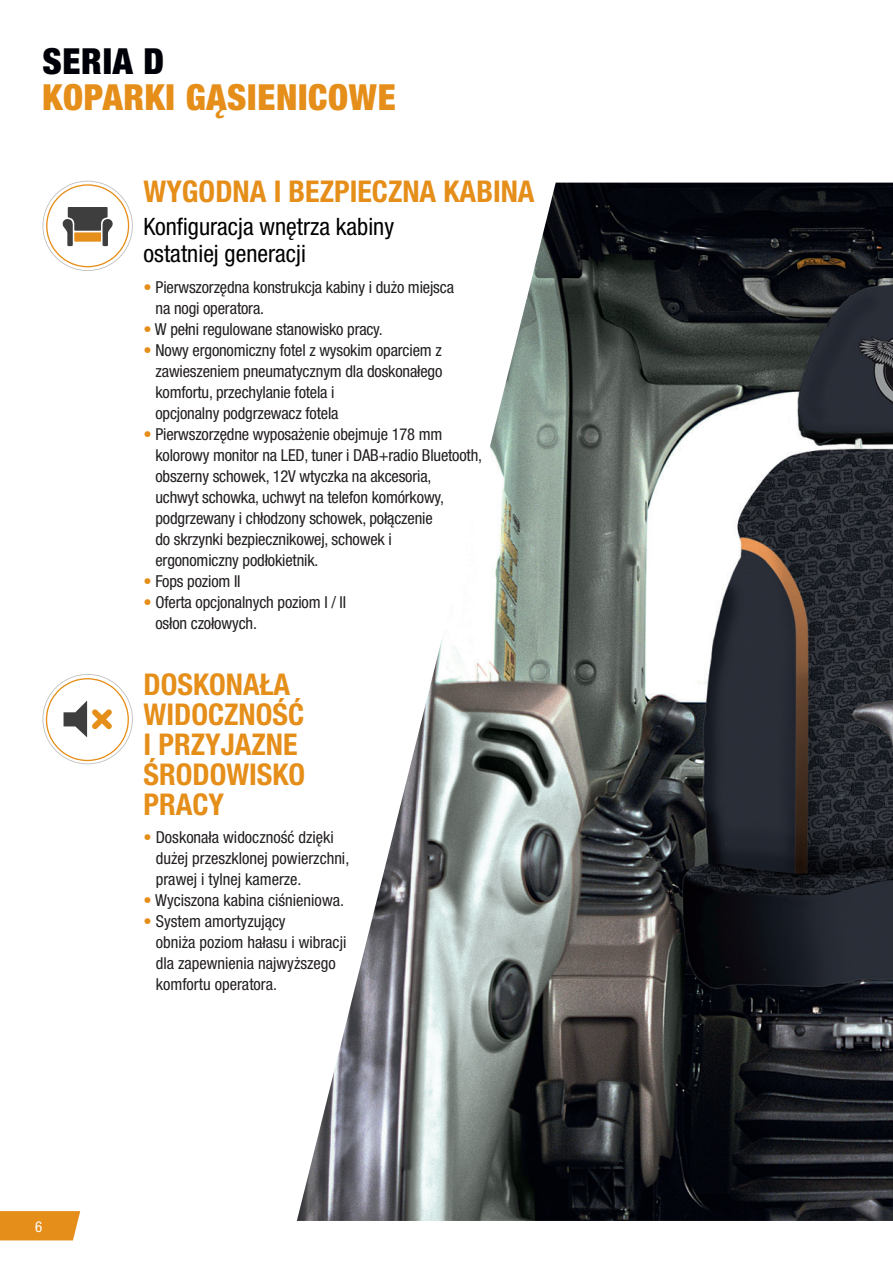
<style>
.page{position:relative;width:893px;height:1263px;background:#fff}
.page>*{position:absolute;margin:0;border:0;box-sizing:border-box;transform-origin:0 0}
.t1{font:900 condensed 36px "Helvetica Neue LT Pro";letter-spacing:.02em;color:#e58e19}
.t2{font:900 condensed 36px "Helvetica Neue LT Pro";letter-spacing:.02em;color:#000108}
.t3{font:700 condensed 30px/30px "Helvetica Neue LT Pro";color:#e58e19}
.t4{font:condensed 24px/27px "Helvetica Neue LT Pro";color:#000}
.t5{font:condensed 16.5px/21px "Helvetica Neue LT Pro";letter-spacing:-.01em;color:#231f20}
.t6{font:condensed 15px "Helvetica Neue LT Pro";color:#fff}
.s1{color:#e58e19}
</style>
<div class="page">
<img style="left:297px;top:183px;width:596px;height:1038px">
<svg style="left:0;top:1211px;width:80px;height:29px;background:#e69323"></svg>
<svg style="left:43px;top:181px;width:90px;height:90px"></svg>
<svg style="left:43px;top:674px;width:90px;height:90px"></svg>
<h1 class="t2" style="left:43px;top:39px;width:123px">SERIA D</h1>
<h1 class="t1" style="left:43px;top:75px;width:355px">KOPARKI GĄSIENICOWE</h1>
<h2 class="t3" style="left:144px;top:176px;width:393px">WYGODNA I BEZPIECZNA KABINA</h2>
<h3 class="t4" style="left:144px;top:213px;width:252px">Konfiguracja wnętrza kabiny ostatniej generacji</h3>
<p class="t5" style="left:156px;top:277px;width:300px;text-indent:-12px"><span class="s1">•</span> Pierwszorzędna konstrukcja kabiny i dużo miejsca na nogi operatora.</p>
<p class="t5" style="left:144px;top:319px;width:241px"><span class="s1">•</span> W pełni regulowane stanowisko pracy.</p>
<p class="t5" style="left:155px;top:340px;width:288px;text-indent:-12px"><span class="s1">•</span> Nowy ergonomiczny fotel z wysokim oparciem z zawieszeniem pneumatycznym dla doskonałego komfortu, przechylanie fotela i<br>opcjonalny podgrzewacz fotela</p>
<p class="t5" style="left:155px;top:424px;width:328px;text-indent:-12px"><span class="s1">•</span> Pierwszorzędne wyposażenie obejmuje 178 mm kolorowy monitor na LED, tuner i DAB+radio Bluetooth, obszerny schowek, 12V wtyczka na akcesoria,<br>uchwyt schowka, uchwyt na telefon komórkowy, podgrzewany i chłodzony schowek, połączenie<br>do skrzynki bezpiecznikowej, schowek i<br>ergonomiczny podłokietnik.</p>
<p class="t5" style="left:144px;top:571px;width:99px"><span class="s1">•</span> Fops poziom II</p>
<p class="t5" style="left:155px;top:592px;width:192px;text-indent:-12px"><span class="s1">•</span> Oferta opcjonalnych poziom I / II osłon czołowych.</p>
<p class="t6" style="left:35px;top:1218px;width:9px">6</p>
<h2 class="t3" style="left:144px;top:669px;width:163px">DOSKONAŁA<br>WIDOCZNOŚĆ<br>I PRZYJAZNE<br>ŚRODOWISKO<br>PRACY</h2>
<p class="t5" style="left:156px;top:826px;width:195px;text-indent:-12px"><span class="s1">•</span> Doskonała widoczność dzięki dużej przeszklonej powierzchni, prawej i tylnej kamerze.</p>
<p class="t5" style="left:144px;top:889px;width:202px"><span class="s1">•</span> Wyciszona kabina ciśnieniowa.</p>
<p class="t5" style="left:156px;top:910px;width:192px;text-indent:-12px"><span class="s1">•</span> System amortyzujący<br>obniża poziom hałasu i wibracji dla zapewnienia najwyższego komfortu operatora.</p>
</div>
